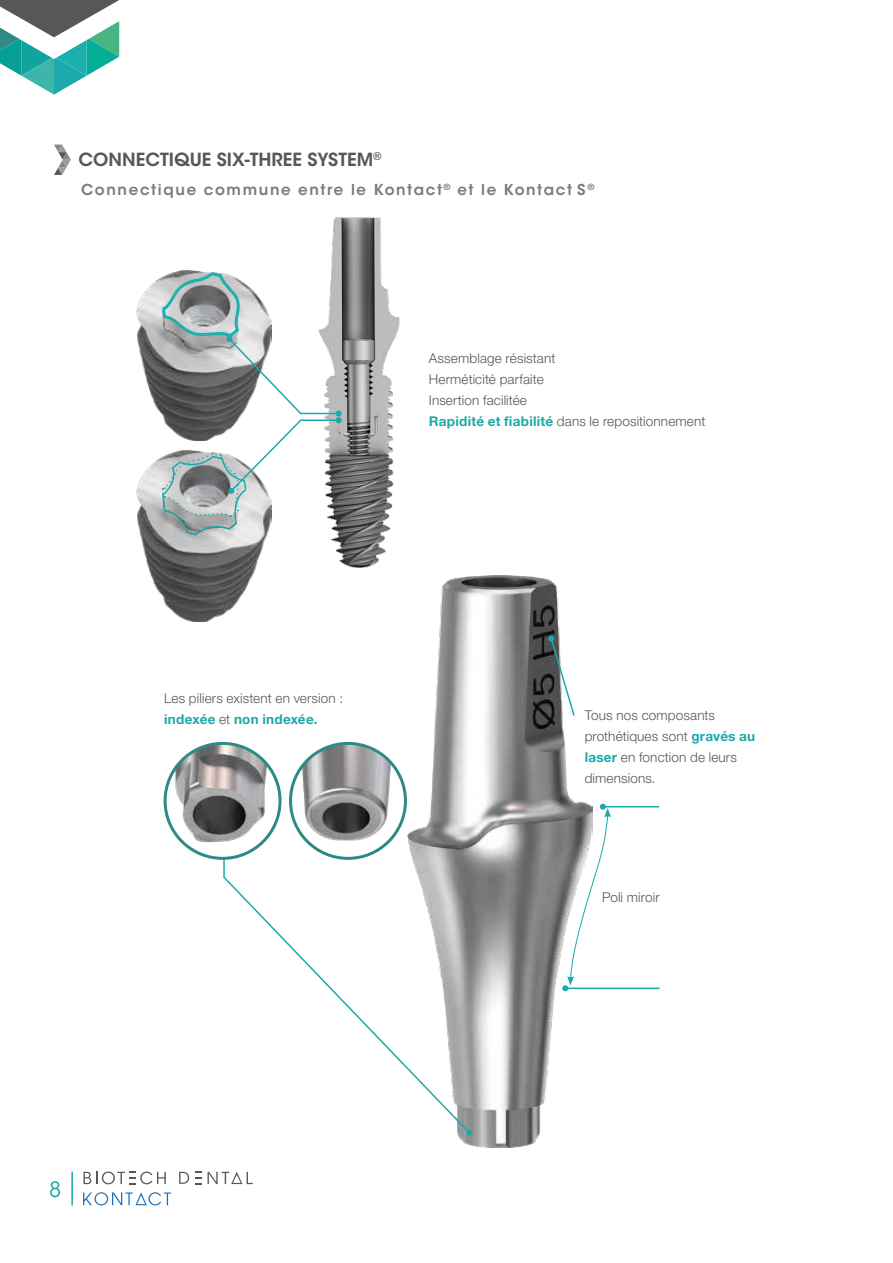
<style>
.page{position:relative;width:893px;height:1263px;background:#fff}
.page>*{position:absolute;margin:0;border:0;box-sizing:border-box;transform-origin:0 0}
.t1{font:21px "ITC Avant Garde Std";color:#1ba9aa}
.t2{font:600 18px "ITC Avant Garde Std";color:#575756}
.t3{font:600 15px "ITC Avant Garde Std";letter-spacing:.11em;color:#7c7b7b}
.t4{font:300 13.5px/21px "Helvetica Neue";letter-spacing:.01em;color:#575756}
.s1{font-weight:700;color:#1ba9aa}
</style>
<div class="page">
<svg style="left:0;top:0;width:120px;height:95px"></svg>
<svg style="left:84px;top:1171px;width:82px;height:13px"></svg>
<svg style="left:195px;top:1172px;width:7px;height:12px"></svg>
<svg style="left:208px;top:1172px;width:45px;height:12px"></svg>
<svg style="left:179px;top:1172px;width:10px;height:12px"></svg>
<svg style="left:83px;top:1192px;width:88px;height:13px"></svg>
<hr style="left:71px;top:1171px;width:2px;height:34px;background:#1ba9aa">
<svg style="left:54px;top:145px;width:17px;height:30px"></svg>
<img style="left:408px;top:575px;width:181px;height:573px">
<svg style="left:223px;top:858px;width:248px;height:277px"></svg>
<svg style="left:466px;top:1129px;width:6px;height:6px"></svg>
<img style="left:290px;top:743px;width:115px;height:97px">
<div style="left:289px;top:742px;width:118px;height:118px;border:3px solid #2d8a87;border-radius:50%"></div>
<img style="left:169px;top:743px;width:109px;height:99px">
<div style="left:164px;top:742px;width:118px;height:118px;border:3px solid #2d8a87;border-radius:50%"></div>
<svg style="left:548px;top:635px;width:28px;height:82px"></svg>
<img style="left:136px;top:458px;width:129px;height:163px">
<img style="left:331px;top:218px;width:69px;height:350px">
<img style="left:136px;top:270px;width:66px;height:141px">
<svg style="left:159px;top:272px;width:183px;height:268px"></svg>
<hr style="left:603px;top:806px;width:56px;height:1px;background:#1ba9aa">
<hr style="left:565px;top:987px;width:95px;height:2px;background:#1ba9aa">
<svg style="left:562px;top:804px;width:49px;height:187px"></svg>
<h2 class="t2" style="left:79px;top:148px;width:305px">CONNECTIQUE SIX-THREE SYSTEM<sup>®</sup></h2>
<p class="t3" style="left:81px;top:180px;width:515px">Connectique commune entre le Kontact<sup>®</sup> et le Kontact S <sup>®</sup></p>
<p class="t4" style="left:429px;top:347px;width:278px">Assemblage résistant<br>Herméticité parfaite<br>Insertion facilitée<br><span class="s1">Rapidité et fiabilité</span> dans le repositionnement</p>
<p class="t4" style="left:164px;top:687px;width:181px">Les piliers existent en version : <span class="s1">indexée</span> et <span class="s1">non indexée.</span></p>
<p class="t4" style="left:585px;top:704px;width:172px">Tous nos composants prothétiques sont <span class="s1">gravés au laser</span> en fonction de leurs dimensions.</p>
<p class="t4" style="left:602px;top:886px;width:59px">Poli miroir</p>
<h1 class="t1" style="left:49px;top:1177px;width:14px">8</h1>
</div>
